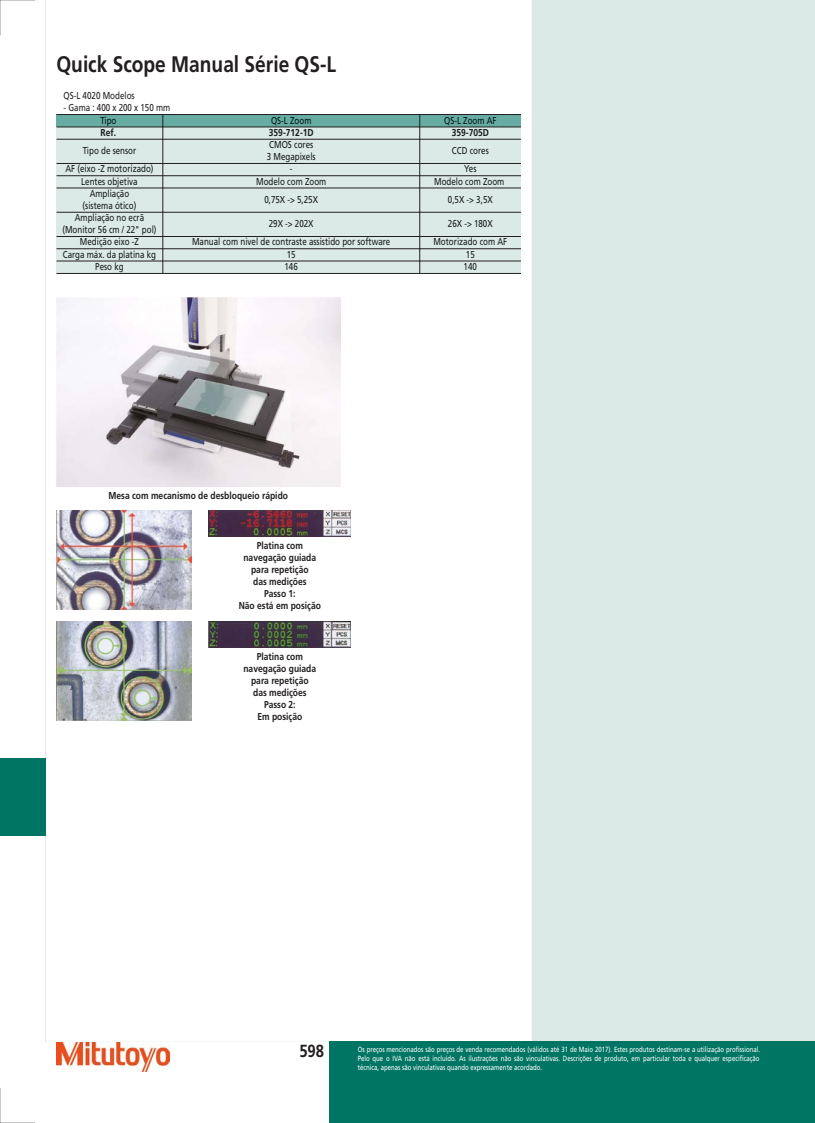
<style>
.page{position:relative;width:815px;height:1123px;background:#fff}
.page>*{position:absolute;margin:0;border:0;box-sizing:border-box;transform-origin:0 0}
.t1{font:700 22.5px "Mitutoyo Frutiger";color:#231f20}
.t2{font:700 17.5px "Mitutoyo Frutiger";color:#231f20}
.t3{font:10px/12px "Mitutoyo Frutiger";color:#191c1d;text-align:center}
.t4{font:700 10px/12px "Mitutoyo Frutiger";color:#231f20;text-align:center}
.t5{font:10px "Mitutoyo Frutiger";color:#231f20}
.t6{font:10px "Mitutoyo Frutiger";color:#001411}
.t7{font:700 10px "Mitutoyo Frutiger";color:#191c1d}
.t8{font:7.5px/9px "Mitutoyo Frutiger";color:#fff;text-align:justify}
</style>
<div class="page">
<hr style="left:0;top:0;width:1px;height:35px;background:#000">
<hr style="left:814px;top:0;width:1px;height:35px;background:#000">
<hr style="left:814px;top:1088px;width:1px;height:35px;background:#000">
<hr style="left:0;top:1088px;width:1px;height:35px;background:#000">
<hr style="left:0;top:1122px;width:35px;height:1px;background:#000">
<hr style="left:0;top:0;width:35px;height:1px;background:#000">
<div style="left:46px;top:0;width:768px;height:1041px;background:#dbeae7"></div>
<div style="left:46px;top:0;width:485px;height:1041px;background:#fff"></div>
<div style="left:56px;top:114px;width:465px;height:13px;background:#66aca3"></div>
<div style="left:56px;top:127px;width:465px;height:12px;background:#dbeae7"></div>
<div style="left:56px;top:139px;width:465px;height:24px;background:#dbeae7"></div>
<div style="left:56px;top:163px;width:465px;height:13px;background:#dbeae7"></div>
<div style="left:56px;top:176px;width:465px;height:12px;background:#dbeae7"></div>
<div style="left:56px;top:188px;width:465px;height:24px;background:#dbeae7"></div>
<div style="left:56px;top:212px;width:465px;height:24px;background:#dbeae7"></div>
<div style="left:56px;top:236px;width:465px;height:13px;background:#dbeae7"></div>
<div style="left:56px;top:249px;width:465px;height:12px;background:#dbeae7"></div>
<div style="left:56px;top:261px;width:465px;height:12px;background:#dbeae7"></div>
<hr style="left:56px;top:114px;width:107px;height:1px;background:#231f20">
<hr style="left:163px;top:114px;width:257px;height:1px;background:#231f20">
<hr style="left:419px;top:114px;width:102px;height:1px;background:#231f20">
<hr style="left:56px;top:127px;width:107px;height:1px;background:#231f20">
<hr style="left:162px;top:127px;width:258px;height:1px;background:#231f20">
<hr style="left:419px;top:127px;width:102px;height:1px;background:#231f20">
<hr style="left:56px;top:139px;width:107px;height:1px;background:#231f20">
<hr style="left:162px;top:139px;width:258px;height:1px;background:#231f20">
<hr style="left:419px;top:139px;width:102px;height:1px;background:#231f20">
<hr style="left:56px;top:163px;width:107px;height:1px;background:#231f20">
<hr style="left:162px;top:163px;width:258px;height:1px;background:#231f20">
<hr style="left:419px;top:163px;width:102px;height:1px;background:#231f20">
<hr style="left:56px;top:175px;width:107px;height:1px;background:#231f20">
<hr style="left:162px;top:175px;width:258px;height:1px;background:#231f20">
<hr style="left:419px;top:175px;width:102px;height:1px;background:#231f20">
<hr style="left:56px;top:188px;width:107px;height:1px;background:#231f20">
<hr style="left:162px;top:188px;width:258px;height:1px;background:#231f20">
<hr style="left:419px;top:188px;width:102px;height:1px;background:#231f20">
<hr style="left:56px;top:212px;width:107px;height:1px;background:#231f20">
<hr style="left:162px;top:212px;width:258px;height:1px;background:#231f20">
<hr style="left:419px;top:212px;width:102px;height:1px;background:#231f20">
<hr style="left:56px;top:236px;width:107px;height:1px;background:#231f20">
<hr style="left:162px;top:236px;width:258px;height:1px;background:#231f20">
<hr style="left:419px;top:236px;width:102px;height:1px;background:#231f20">
<hr style="left:56px;top:248px;width:107px;height:1px;background:#231f20">
<hr style="left:162px;top:248px;width:258px;height:1px;background:#231f20">
<hr style="left:419px;top:248px;width:102px;height:1px;background:#231f20">
<hr style="left:56px;top:261px;width:107px;height:1px;background:#231f20">
<hr style="left:56px;top:273px;width:107px;height:1px;background:#231f20">
<hr style="left:162px;top:261px;width:258px;height:1px;background:#231f20">
<hr style="left:163px;top:273px;width:257px;height:1px;background:#231f20">
<svg style="left:162px;top:115px;width:1px;height:158px"></svg>
<hr style="left:419px;top:261px;width:102px;height:1px;background:#231f20">
<hr style="left:419px;top:273px;width:102px;height:1px;background:#231f20">
<svg style="left:419px;top:115px;width:1px;height:159px"></svg>
<img style="left:56px;top:298px;width:284px;height:189px">
<img style="left:56px;top:510px;width:135px;height:100px">
<img style="left:209px;top:510px;width:142px;height:27px">
<img style="left:56px;top:621px;width:135px;height:99px">
<img style="left:209px;top:621px;width:142px;height:27px">
<div style="left:329px;top:1041px;width:485px;height:82px;background:#007563"></div>
<img style="left:56px;top:1042px;width:114px;height:29px">
<div style="left:0;top:758px;width:46px;height:78px;background:#007563"></div>
<h1 class="t1" style="left:56px;top:51px;width:281px">Quick Scope Manual Série QS-L</h1>
<p class="t5" style="left:63px;top:90px;width:73px">QS-L 4020 Modelos</p>
<p class="t5" style="left:63px;top:102px;width:108px">- Gama : 400 x 200 x 150 mm</p>
<p class="t6" style="left:100px;top:114px;width:18px">Tipo</p>
<p class="t6" style="left:271px;top:114px;width:42px">QS-L Zoom</p>
<p class="t6" style="left:444px;top:114px;width:54px">QS-L Zoom AF</p>
<p class="t7" style="left:101px;top:126px;width:17px">Ref.</p>
<p class="t7" style="left:269px;top:126px;width:46px">359-712-1D</p>
<p class="t7" style="left:451px;top:126px;width:39px">359-705D</p>
<p class="t3" style="left:83px;top:145px;width:55px">Tipo de sensor</p>
<p class="t3" style="left:267px;top:139px;width:50px;text-align:left">CMOS cores<br>3 Megapixels</p>
<p class="t3" style="left:452px;top:145px;width:38px">CCD cores</p>
<p class="t3" style="left:65px;top:163px;width:89px">AF (eixo -Z motorizado)</p>
<p class="t3" style="left:290px;top:163px;width:4px">-</p>
<p class="t3" style="left:464px;top:163px;width:14px">Yes</p>
<p class="t3" style="left:81px;top:175px;width:58px">Lentes objetiva</p>
<p class="t3" style="left:256px;top:175px;width:72px">Modelo com Zoom</p>
<p class="t3" style="left:434px;top:175px;width:72px">Modelo com Zoom</p>
<p class="t3" style="left:83px;top:187px;width:55px">Ampliação (sistema ótico)</p>
<p class="t3" style="left:264px;top:193px;width:55px">0,75X -&gt; 5,25X</p>
<p class="t3" style="left:448px;top:193px;width:46px">0,5X -&gt; 3,5X</p>
<p class="t3" style="left:62px;top:212px;width:96px">Ampliação no ecrã (Monitor 56 cm / 22" pol)</p>
<p class="t3" style="left:269px;top:218px;width:46px">29X -&gt; 202X</p>
<p class="t3" style="left:448px;top:218px;width:46px">26X -&gt; 180X</p>
<p class="t3" style="left:80px;top:236px;width:61px">Medição eixo -Z</p>
<p class="t3" style="left:192px;top:236px;width:200px">Manual com nivel de contraste assistido por software</p>
<p class="t3" style="left:433px;top:236px;width:75px">Motorizado com AF</p>
<p class="t3" style="left:63px;top:248px;width:95px">Carga máx. da platina kg</p>
<p class="t3" style="left:287px;top:248px;width:10px">15</p>
<p class="t3" style="left:466px;top:248px;width:10px">15</p>
<p class="t3" style="left:95px;top:260px;width:30px">Peso kg</p>
<p class="t3" style="left:284px;top:260px;width:15px">146</p>
<p class="t3" style="left:463px;top:260px;width:15px">140</p>
<p class="t4" style="left:108px;top:489px;width:181px">Mesa com mecanismo de desbloqueio rápido</p>
<p class="t4" style="left:239px;top:539px;width:84px">Platina com navegação guiada para repetição<br>das medições<br>Passo 1:<br>Não está em posição</p>
<p class="t4" style="left:243px;top:650px;width:74px">Platina com navegação guiada para repetição das medições<br>Passo 2:<br>Em posição</p>
<h2 class="t2" style="left:299px;top:1040px;width:26px">598</h2>
<p class="t8" style="left:358px;top:1044px;width:404px">Os preços mencionados são preços de venda recomendados (válidos até 31 de Maio 2017). Estes produtos destinam-se a utilização profissional.<br>Pelo que o IVA não está incluído. As ilustrações não são vinculativas. Descrições de produto, em particular toda e qualquer especificação técnica, apenas são vinculativas quando expressamente acordado.</p>
</div>
